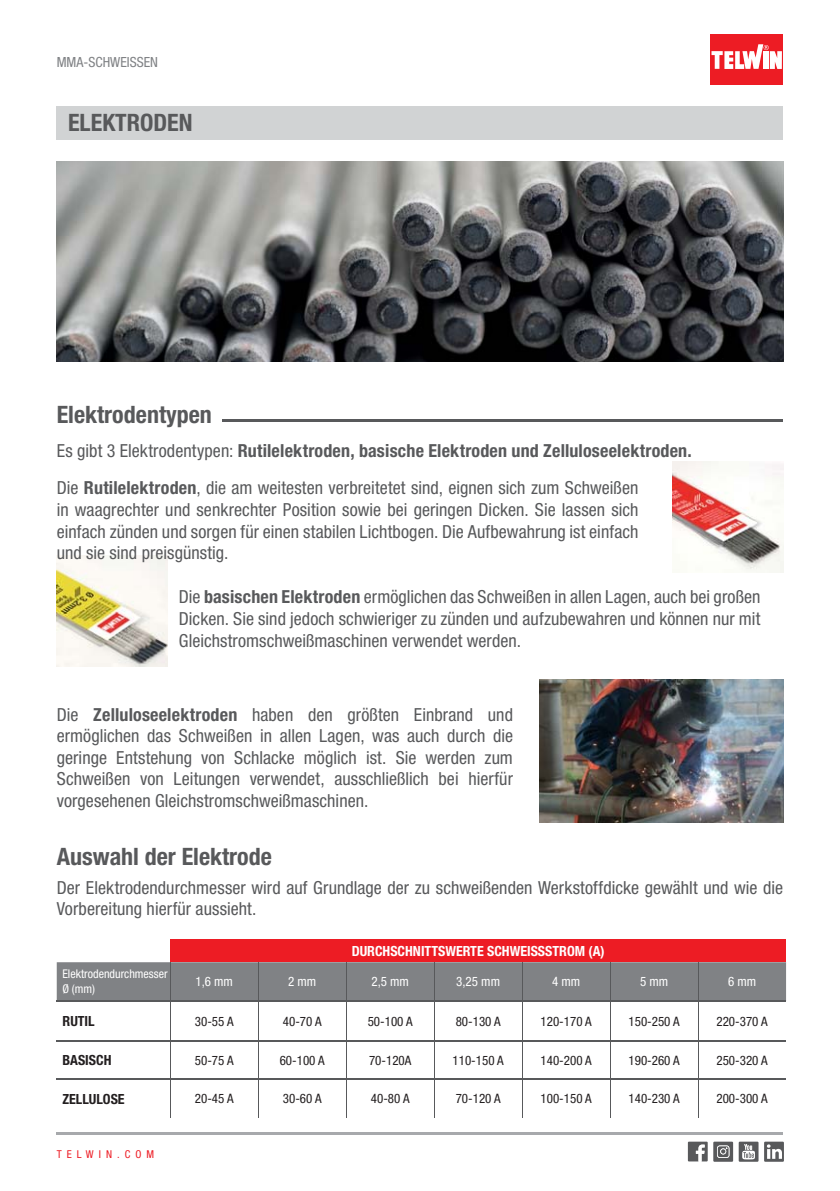
<style>
.page{position:relative;width:840px;height:1191px;background:#fff}
.page>*{position:absolute;margin:0;border:0;box-sizing:border-box;transform-origin:0 0}
.t1{font:700 condensed 24px "Helvetica Neue LT Std";color:#58595b}
.t2{font:condensed 18px/21.6px "Helvetica Neue LT Std";color:#58595b;text-align:justify}
.t3{font:700 condensed 14px "Helvetica Neue LT Std";color:#fff}
.t4{font:700 condensed 14px "Helvetica Neue LT Std";color:#231f20}
.t5{font:condensed 14px "Helvetica Neue LT Std";color:#808285}
.t6{font:condensed 13px "Helvetica Neue LT Std";color:#231f20}
.t7{font:condensed 13px "Helvetica Neue LT Std";color:#fff}
.t8{font:condensed 12px/14.4px "Helvetica Neue LT Std";color:#fff}
.t9{font:condensed 10.8px "Helvetica Neue LT Pro";letter-spacing:.465em;color:#ed1c24}
.s1{font-weight:700}
</style>
<div class="page">
<div style="left:710px;top:34px;width:72px;height:50px;background:#ed1c24"></div>
<svg style="left:711px;top:44px;width:70px;height:25px"></svg>
<hr style="left:57px;top:1132px;width:725px;height:2px;background:#a7a9ac">
<svg style="left:687px;top:1141px;width:45px;height:20px"></svg>
<svg style="left:738px;top:1141px;width:45px;height:20px"></svg>
<img style="left:672px;top:462px;width:110px;height:110px">
<img style="left:57px;top:556px;width:110px;height:110px">
<img style="left:57px;top:162px;width:725px;height:199px">
<img style="left:539px;top:679px;width:243px;height:143px">
<div style="left:170px;top:939px;width:615px;height:23px;background:#ed1c24"></div>
<div style="left:57px;top:962px;width:728px;height:38px;background:#808285"></div>
<hr style="left:57px;top:1000px;width:113px;height:1px;background:#58595b">
<hr style="left:170px;top:1000px;width:88px;height:1px;background:#58595b">
<hr style="left:258px;top:1000px;width:88px;height:1px;background:#58595b">
<hr style="left:346px;top:1000px;width:87px;height:1px;background:#58595b">
<hr style="left:434px;top:1000px;width:87px;height:1px;background:#58595b">
<hr style="left:522px;top:1000px;width:87px;height:1px;background:#58595b">
<hr style="left:610px;top:1000px;width:87px;height:1px;background:#58595b">
<hr style="left:698px;top:1000px;width:87px;height:1px;background:#58595b">
<hr style="left:57px;top:1040px;width:113px;height:1px;background:#58595b">
<hr style="left:170px;top:1040px;width:88px;height:1px;background:#58595b">
<hr style="left:258px;top:1040px;width:88px;height:1px;background:#58595b">
<hr style="left:346px;top:1040px;width:87px;height:1px;background:#58595b">
<hr style="left:434px;top:1040px;width:87px;height:1px;background:#58595b">
<hr style="left:522px;top:1040px;width:87px;height:1px;background:#58595b">
<hr style="left:610px;top:1040px;width:87px;height:1px;background:#58595b">
<hr style="left:698px;top:1040px;width:87px;height:1px;background:#58595b">
<hr style="left:57px;top:1079px;width:113px;height:1px;background:#58595b">
<hr style="left:170px;top:1079px;width:88px;height:1px;background:#58595b">
<hr style="left:258px;top:1079px;width:88px;height:1px;background:#58595b">
<hr style="left:346px;top:1079px;width:87px;height:1px;background:#58595b">
<hr style="left:434px;top:1079px;width:87px;height:1px;background:#58595b">
<hr style="left:522px;top:1079px;width:87px;height:1px;background:#58595b">
<hr style="left:610px;top:1079px;width:87px;height:1px;background:#58595b">
<hr style="left:698px;top:1079px;width:87px;height:1px;background:#58595b">
<hr style="left:170px;top:962px;width:1px;height:39px;background:#58595b">
<hr style="left:258px;top:962px;width:1px;height:39px;background:#58595b">
<hr style="left:346px;top:962px;width:1px;height:39px;background:#58595b">
<hr style="left:433px;top:962px;width:1px;height:39px;background:#58595b">
<hr style="left:521px;top:962px;width:1px;height:39px;background:#58595b">
<hr style="left:609px;top:962px;width:1px;height:39px;background:#58595b">
<hr style="left:697px;top:962px;width:1px;height:39px;background:#58595b">
<hr style="left:170px;top:1001px;width:1px;height:39px;background:#58595b">
<hr style="left:258px;top:1001px;width:1px;height:39px;background:#58595b">
<hr style="left:346px;top:1001px;width:1px;height:39px;background:#58595b">
<hr style="left:433px;top:1001px;width:1px;height:39px;background:#58595b">
<hr style="left:521px;top:1001px;width:1px;height:39px;background:#58595b">
<hr style="left:609px;top:1001px;width:1px;height:39px;background:#58595b">
<hr style="left:697px;top:1001px;width:1px;height:39px;background:#58595b">
<hr style="left:170px;top:1040px;width:1px;height:39px;background:#58595b">
<hr style="left:258px;top:1040px;width:1px;height:39px;background:#58595b">
<hr style="left:346px;top:1040px;width:1px;height:39px;background:#58595b">
<hr style="left:433px;top:1040px;width:1px;height:39px;background:#58595b">
<hr style="left:521px;top:1040px;width:1px;height:39px;background:#58595b">
<hr style="left:609px;top:1040px;width:1px;height:39px;background:#58595b">
<hr style="left:697px;top:1040px;width:1px;height:39px;background:#58595b">
<hr style="left:170px;top:1079px;width:1px;height:39px;background:#58595b">
<hr style="left:258px;top:1079px;width:1px;height:39px;background:#58595b">
<hr style="left:346px;top:1079px;width:1px;height:39px;background:#58595b">
<hr style="left:433px;top:1079px;width:1px;height:39px;background:#58595b">
<hr style="left:521px;top:1079px;width:1px;height:39px;background:#58595b">
<hr style="left:609px;top:1079px;width:1px;height:39px;background:#58595b">
<hr style="left:697px;top:1079px;width:1px;height:39px;background:#58595b">
<div style="left:57px;top:106px;width:725px;height:33px;background:#d1d3d4"></div>
<hr style="left:222px;top:419px;width:560px;height:2px;background:#58595b">
<p class="t5" style="left:57px;top:57px;width:103px">MMA-SCHWEISSEN</p>
<h1 class="t1" style="left:68px;top:114px;width:126px">ELEKTRODEN</h1>
<h1 class="t1" style="left:57px;top:405px;width:157px">Elektrodentypen</h1>
<p class="t2" style="left:57px;top:434px;width:636px;line-height:37.4px">Es gibt 3 Elektrodentypen: <span class="s1">Rutilelektroden, basische Elektroden und Zelluloseelektroden.<br></span>Die <span class="s1">Rutilelektroden</span>, die am weitesten verbreitetet sind, eignen sich zum Schweißen</p>
<p class="t2" style="left:57px;top:501px;width:583px">in waagrechter und senkrechter Position sowie bei geringen Dicken. Sie lassen sich einfach zünden und sorgen für einen stabilen Lichtbogen. Die Aufbewahrung ist einfach und sie sind preisgünstig.</p>
<p class="t2" style="left:179px;top:588px;width:583px">Die <span class="s1">basischen Elektroden</span> ermöglichen das Schweißen in allen Lagen, auch bei großen Dicken. Sie sind jedoch schwieriger zu zünden und aufzubewahren und können nur mit Gleichstromschweißmaschinen verwendet werden.</p>
<p class="t2" style="left:57px;top:705px;width:457px">Die <span class="s1">Zelluloseelektroden</span> haben den größten Einbrand und ermöglichen das Schweißen in allen Lagen, was auch durch die geringe Entstehung von Schlacke möglich ist. Sie werden zum Schweißen von Leitungen verwendet, ausschließlich bei hierfür vorgesehenen Gleichstromschweißmaschinen.</p>
<h1 class="t1" style="left:57px;top:848px;width:216px">Auswahl der Elektrode</h1>
<p class="t2" style="left:57px;top:879px;width:727px">Der Elektrodendurchmesser wird auf Grundlage der zu schweißenden Werkstoffdicke gewählt und wie die<br>Vorbereitung hierfür aussieht.</p>
<p class="t3" style="left:351px;top:946px;width:254px">DURCHSCHNITTSWERTE SCHWEISSSTROM (A)</p>
<p class="t8" style="left:62px;top:968px;width:107px">Elektrodendurchmesser<br>Ø (mm)</p>
<p class="t7" style="left:195px;top:977px;width:39px">1,6 mm</p>
<p class="t7" style="left:288px;top:977px;width:30px">2 mm</p>
<p class="t7" style="left:371px;top:977px;width:39px">2,5 mm</p>
<p class="t7" style="left:456px;top:977px;width:45px">3,25 mm</p>
<p class="t7" style="left:551px;top:977px;width:30px">4 mm</p>
<p class="t7" style="left:639px;top:977px;width:30px">5 mm</p>
<p class="t7" style="left:727px;top:977px;width:30px">6 mm</p>
<p class="t4" style="left:62px;top:1016px;width:34px">RUTIL</p>
<p class="t6" style="left:195px;top:1016px;width:40px">30-55 A</p>
<p class="t6" style="left:283px;top:1016px;width:40px">40-70 A</p>
<p class="t6" style="left:367px;top:1016px;width:46px">50-100 A</p>
<p class="t6" style="left:455px;top:1016px;width:46px">80-130 A</p>
<p class="t6" style="left:540px;top:1016px;width:53px">120-170 A</p>
<p class="t6" style="left:628px;top:1016px;width:53px">150-250 A</p>
<p class="t6" style="left:716px;top:1016px;width:53px">220-370 A</p>
<p class="t4" style="left:62px;top:1055px;width:51px">BASISCH</p>
<p class="t6" style="left:195px;top:1055px;width:40px">50-75 A</p>
<p class="t6" style="left:279px;top:1055px;width:46px">60-100 A</p>
<p class="t6" style="left:369px;top:1055px;width:44px">70-120A</p>
<p class="t6" style="left:452px;top:1055px;width:53px">110-150 A</p>
<p class="t6" style="left:540px;top:1055px;width:53px">140-200 A</p>
<p class="t6" style="left:628px;top:1055px;width:53px">190-260 A</p>
<p class="t6" style="left:716px;top:1055px;width:53px">250-320 A</p>
<p class="t4" style="left:62px;top:1093px;width:64px">ZELLULOSE</p>
<p class="t6" style="left:195px;top:1094px;width:40px">20-45 A</p>
<p class="t6" style="left:283px;top:1094px;width:40px">30-60 A</p>
<p class="t6" style="left:370px;top:1094px;width:40px">40-80 A</p>
<p class="t6" style="left:455px;top:1094px;width:46px">70-120 A</p>
<p class="t6" style="left:540px;top:1094px;width:53px">100-150 A</p>
<p class="t6" style="left:628px;top:1094px;width:53px">140-230 A</p>
<p class="t6" style="left:716px;top:1094px;width:53px">200-300 A</p>
<p class="t9" style="left:57px;top:1150px;width:99px">TELWIN.COM</p>
</div>
